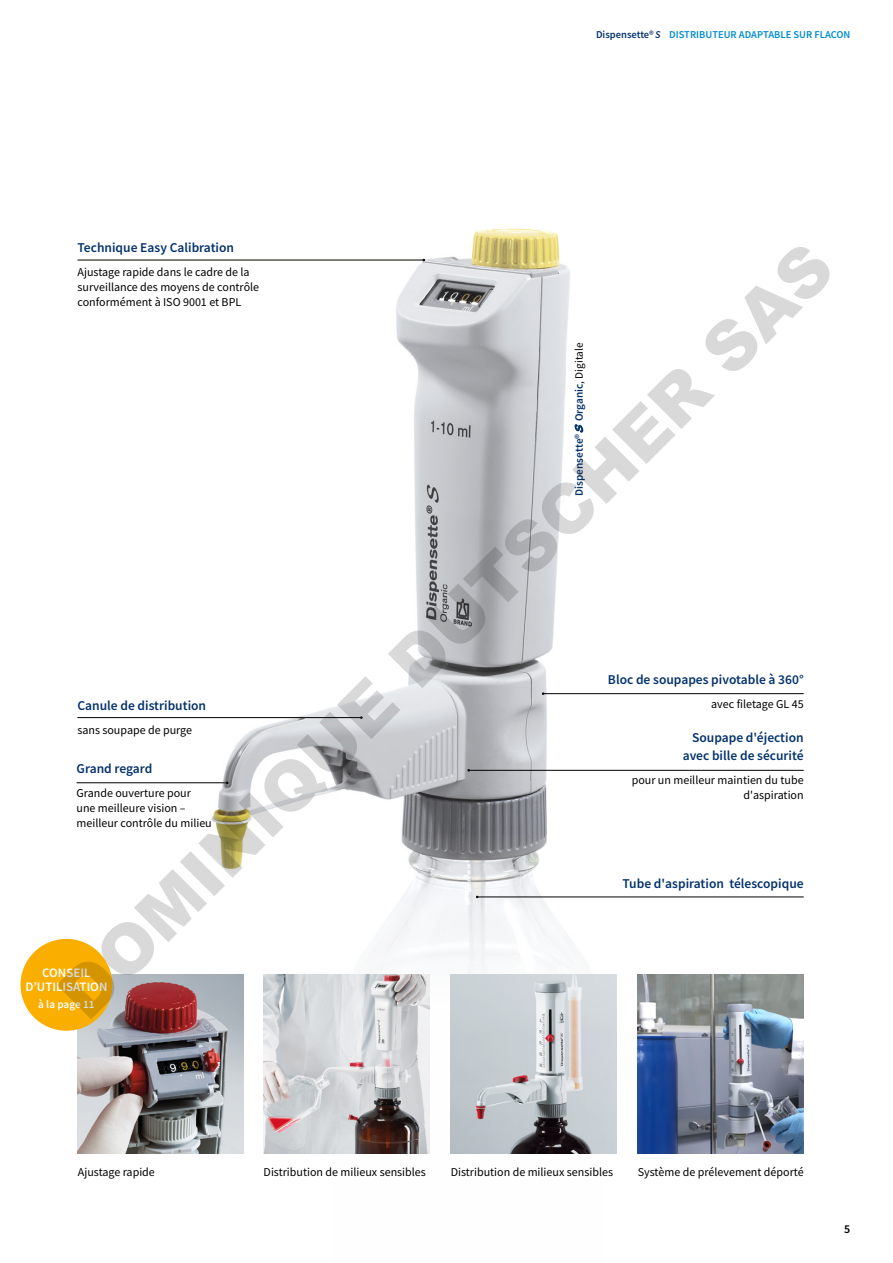
<style>
.page{position:relative;width:893px;height:1263px;background:#fff}
.page>*{position:absolute;margin:0;border:0;box-sizing:border-box;transform-origin:0 0}
.t1{font:900 67.95px "Arial";color:rgb(0 0 0/.15)}
.t2{font:600 13.5px/18px "Source Sans Pro";color:#03326c;text-align:right}
.t3{font:600 12.9px/13.6px "Source Sans Pro";color:#fff;text-align:center}
.t4{font:12px/15px "Source Sans Pro";color:#000}
.t5{font:600 12px "Source Sans Pro";color:#000}
.t6{font:600 11.25px "Source Sans Pro";color:#03326c}
.t7{font:600 11.25px "Source Sans Pro";color:#fff}
.t8{font:600 10.5px "Source Sans Pro";color:#008bd2}
.s1{color:#03326c}
.s2{font-style:italic;color:#03326c}
.s3{font-family:"Blacklight D";font-weight:400}
.s4{font-weight:400;color:#000}
</style>
<div class="page">
<img style="left:20px;top:228px;width:670px;height:926px">
<img style="left:264px;top:975px;width:165px;height:178px">
<img style="left:451px;top:975px;width:166px;height:178px">
<img style="left:78px;top:975px;width:165px;height:178px">
<img style="left:638px;top:975px;width:166px;height:178px">
<hr style="left:544px;top:693px;width:260px;height:1px;background:#000">
<hr style="left:478px;top:897px;width:326px;height:1px;background:#000">
<hr style="left:78px;top:260px;width:345px;height:1px;background:#000">
<hr style="left:77px;top:782px;width:150px;height:1px;background:#000">
<hr style="left:77px;top:717px;width:284px;height:1px;background:#000">
<hr style="left:469px;top:770px;width:335px;height:1px;background:#000">
<div style="left:21px;top:939px;width:91px;height:92px;background:#f9ae00;border-radius:50%"></div>
<p class="t8" style="left:596px;top:27px;width:256px"><span class="s1">Dispensette®</span><span class="s2">S</span> DISTRIBUTEUR ADAPTABLE SUR FLACON</p>
<h1 class="t1" style="left:35px;top:971px;width:1063px;rotate:-45deg">DOMINIQUE DUTSCHER SAS</h1>
<p class="t2" style="left:78px;top:238px;width:158px">Technique Easy Calibration</p>
<p class="t4" style="left:78px;top:264px;width:183px">Ajustage rapide dans le cadre de la surveillance des moyens de contrôle conformément à ISO 9001 et BPL</p>
<p class="t6" style="left:572px;top:496px;width:154px;rotate:-90deg">Dispensette® <span class="s3">S</span> Organic<span class="s4">, Digitale</span></p>
<p class="t2" style="left:608px;top:670px;width:197px">Bloc de soupapes pivotable à 360°</p>
<p class="t4" style="left:711px;top:696px;width:94px">avec filetage GL 45</p>
<p class="t2" style="left:77px;top:696px;width:130px">Canule de distribution</p>
<p class="t4" style="left:77px;top:722px;width:116px">sans soupape de purge</p>
<p class="t2" style="left:683px;top:729px;width:122px">Soupape d'éjection avec bille de sécurité</p>
<p class="t4" style="left:632px;top:773px;width:173px;text-align:right">pour un meilleur maintien du tube d'aspiration</p>
<p class="t2" style="left:77px;top:759px;width:77px">Grand regard</p>
<p class="t4" style="left:77px;top:785px;width:137px">Grande ouverture pour une meilleure vision – meilleur contrôle du milieu</p>
<p class="t2" style="left:622px;top:874px;width:183px">Tube d'aspiration télescopique</p>
<p class="t3" style="left:25px;top:966px;width:84px">CONSEIL<br>D’UTILISATION</p>
<p class="t7" style="left:38px;top:997px;width:58px">à la page 11</p>
<p class="t4" style="left:78px;top:1165px;width:79px">Ajustage rapide</p>
<p class="t4" style="left:264px;top:1165px;width:164px">Distribution de milieux sensibles</p>
<p class="t4" style="left:451px;top:1165px;width:164px">Distribution de milieux sensibles</p>
<p class="t4" style="left:638px;top:1165px;width:167px">Système de prélevement déporté</p>
<p class="t5" style="left:844px;top:1221px;width:8px">5</p>
</div>
